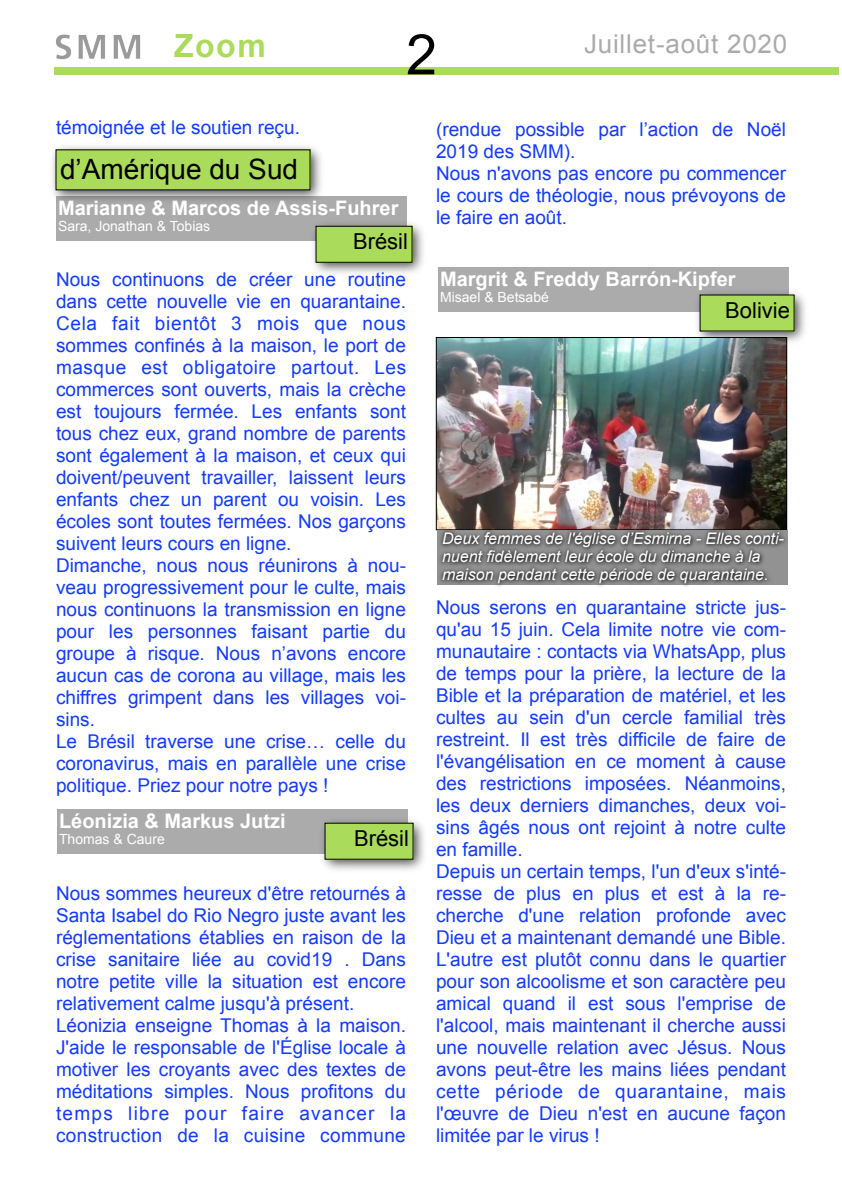
<style>
.page{position:relative;width:842px;height:1191px;background:#fff}
.page>*{position:absolute;margin:0;border:0;box-sizing:border-box;transform-origin:0 0}
.t1{font:56px "Arial";color:#000}
.t2{font:700 32px "Arial";color:#aadb5a}
.t3{font:28px "Arial";color:#000}
.t4{font:26px "Arial";letter-spacing:.03em;color:#ababab}
.t5{font:22px "Arial";color:#000}
.t6{font:700 20px "Arial";color:#fff}
.t7{font:19px/22px "Arial";color:#143bff}
.t8{font:italic 16px/18px "Arial";color:#fff}
.t9{font:14px "Arial";color:#fff}
</style>
<div class="page">
<div style="left:55px;top:67px;width:784px;height:8px;background:#aadb5a"></div>
<img style="left:56px;top:34px;width:85px;height:26px">
<div style="left:57px;top:809px;width:350px;height:44px;background:#ababab"></div>
<img style="left:319px;top:817px;width:106px;height:53px">
<div style="left:325px;top:823px;width:88px;height:36px;background:#aadb5a"></div>
<div style="left:56px;top:196px;width:350px;height:44px;background:#ababab"></div>
<img style="left:310px;top:220px;width:113px;height:53px">
<div style="left:316px;top:226px;width:96px;height:36px;background:#aadb5a"></div>
<div style="left:316px;top:226px;width:96px;height:36px;border:1px solid #000"></div>
<img style="left:52px;top:146px;width:269px;height:55px">
<div style="left:56px;top:150px;width:254px;height:40px;background:#aadb5a"></div>
<div style="left:438px;top:267px;width:350px;height:44px;background:#ababab"></div>
<img style="left:694px;top:289px;width:111px;height:56px">
<div style="left:700px;top:295px;width:94px;height:36px;background:#aadb5a"></div>
<img style="left:438px;top:339px;width:347px;height:189px">
<div style="left:436px;top:337px;width:351px;height:193px;border:1px solid #000"></div>
<div style="left:437px;top:530px;width:350px;height:54px;background:#929292"></div>
<img style="left:438px;top:526px;width:346px;height:21px">
<img style="left:774px;top:534px;width:14px;height:12px">
<img style="left:438px;top:544px;width:326px;height:20px">
<img style="left:438px;top:564px;width:334px;height:23px">
<h2 class="t2" style="left:174px;top:24px;width:93px">Zoom</h2>
<h1 class="t1" style="left:406px;top:18px;width:33px">2</h1>
<h3 class="t4" style="left:584px;top:26px;width:205px">Juillet-août 2020</h3>
<p class="t7" style="left:56px;top:116px;width:245px">témoignée et le soutien reçu.</p>
<h3 class="t3" style="left:60px;top:151px;width:240px">d’Amérique du Sud</h3>
<p class="t6" style="left:58px;top:195px;width:342px">Marianne &amp; Marcos de Assis-Fuhrer</p>
<p class="t9" style="left:58px;top:217px;width:154px">Sara, Jonathan &amp; Tobias</p>
<p class="t5" style="left:353px;top:227px;width:56px">Brésil</p>
<p class="t7" style="left:56px;top:268px;width:352px">Nous continuons de créer une routine dans cette nouvelle vie en quarantaine.<br>Cela fait bientôt 3 mois que nous sommes confinés à la maison, le port de masque est obligatoire partout. Les commerces sont ouverts, mais la crèche est toujours fermée. Les enfants sont tous chez eux, grand nombre de parents sont également à la maison, et ceux qui doivent/peuvent travailler, laissent leurs enfants chez un parent ou voisin. Les écoles sont toutes fermées. Nos garçons suivent leurs cours en ligne.<br>Dimanche, nous nous réunirons à nou&shy;veau progressivement pour le culte, mais nous continuons la transmission en ligne pour les personnes faisant partie du groupe à risque. Nous n’avons encore aucun cas de corona au village, mais les chiffres grimpent dans les villages voi&shy;sins.<br>Le Brésil traverse une crise… celle du coronavirus, mais en parallèle une crise politique. Priez pour notre pays !</p>
<p class="t6" style="left:59px;top:808px;width:228px">Léonizia &amp; Markus Jutzi</p>
<p class="t9" style="left:59px;top:829px;width:107px">Thomas &amp; Caure</p>
<p class="t5" style="left:354px;top:823px;width:56px">Brésil</p>
<p class="t7" style="left:56px;top:882px;width:352px">Nous sommes heureux d'être retournés à Santa Isabel do Rio Negro juste avant les réglementations établies en raison de la crise sanitaire liée au covid19 . Dans notre petite ville la situation est encore relativement calme jusqu'à présent.<br>Léonizia enseigne Thomas à la maison.<br>J'aide le responsable de l'Église locale à motiver les croyants avec des textes de méditations simples. Nous profitons du temps libre pour faire avancer la construction de la cuisine commune</p>
<p class="t7" style="left:436px;top:118px;width:351px">(rendue possible par l’action de Noël<br>2019 des SMM).<br>Nous n'avons pas encore pu commencer le cours de théologie, nous prévoyons de le faire en août.</p>
<p class="t6" style="left:440px;top:266px;width:297px">Margrit &amp; Freddy Barrón-Kipfer</p>
<p class="t9" style="left:440px;top:287px;width:110px">Misael &amp; Betsabé</p>
<p class="t5" style="left:725px;top:295px;width:66px">Bolivie</p>
<p class="t8" style="left:442px;top:530px;width:343px">Deux femmes de l'église d’Esmirna - Elles conti&shy;nuent fidèlement leur école du dimanche à la maison pendant cette période de quarantaine.</p>
<p class="t7" style="left:436px;top:596px;width:352px">Nous serons en quarantaine stricte jus&shy;qu'au 15 juin. Cela limite notre vie com&shy;munautaire : contacts via WhatsApp, plus de temps pour la prière, la lecture de la Bible et la préparation de matériel, et les cultes au sein d'un cercle familial très restreint. Il est très difficile de faire de l'évangélisation en ce moment à cause des restrictions imposées. Néanmoins, les deux derniers dimanches, deux voi&shy;sins âgés nous ont rejoint à notre culte en famille.<br>Depuis un certain temps, l'un d'eux s'inté&shy;resse de plus en plus et est à la re&shy;cherche d'une relation profonde avec Dieu et a maintenant demandé une Bible.<br>L'autre est plutôt connu dans le quartier pour son alcoolisme et son caractère peu amical quand il est sous l'emprise de l'alcool, mais maintenant il cherche aussi une nouvelle relation avec Jésus. Nous avons peut-être les mains liées pendant cette période de quarantaine, mais l'œuvre de Dieu n'est en aucune façon limitée par le virus !</p>
</div>
